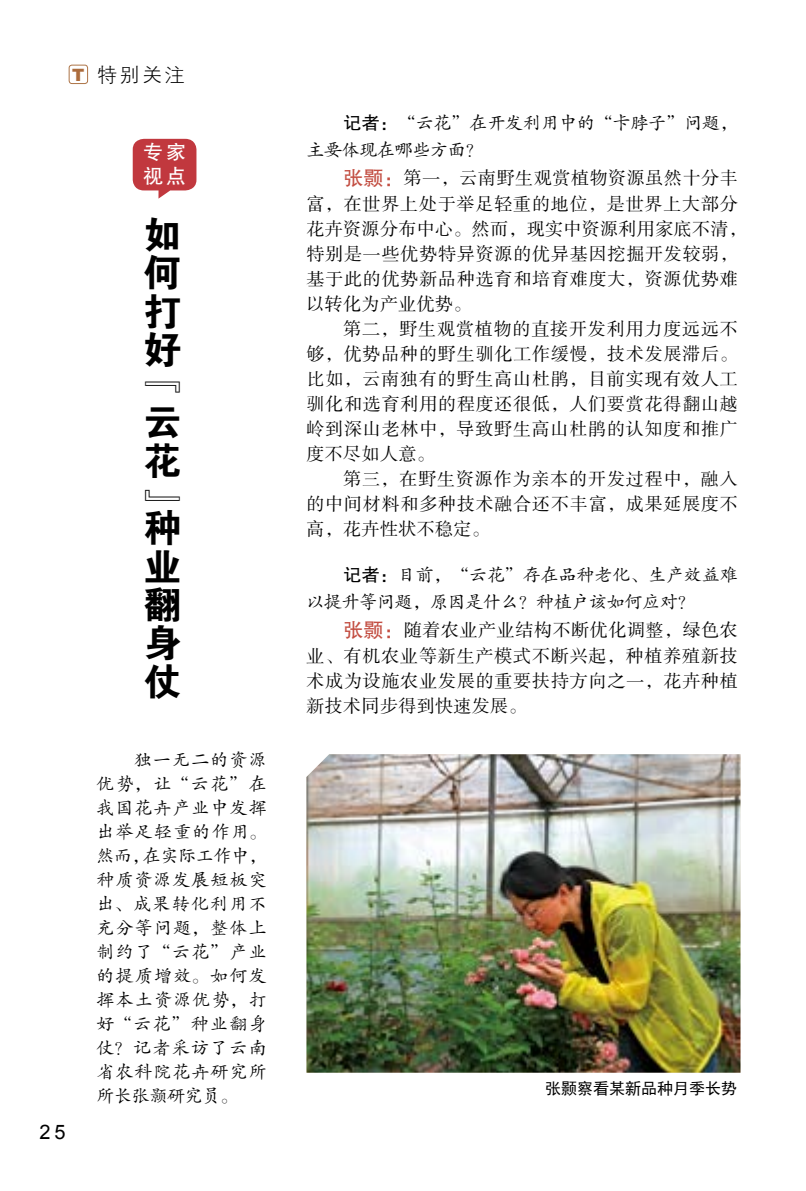
<style>
.page{position:relative;width:806px;height:1191px;background:#fff}
.page>*{position:absolute;margin:0;border:0;box-sizing:border-box;transform-origin:0 0}
.t1{font:38px/38.4px "FZDHTJW GB1 0";color:#000;text-align:justify}
.t2{font:20px "FZXH1 JW GB1 0";color:#000}
.t3{font:20px/24px "FZHTK GBK1 0";color:#fff}
.t4{font:20px "Arial";color:#000}
.t5{font:18px/25px "FZSSK GBK1 0";letter-spacing:.045em;color:#000;text-align:justify}
.t6{font:18px/24px "FZKTK GBK1 0";letter-spacing:.065em;color:#000;text-align:justify}
.t7{font:18px/27px "FZKTJW GB1 0";letter-spacing:-.02em;color:#000}
.t8{font:16px "Sim Hei";color:#000}
.s1{font-family:"Arial";font-weight:900;font-size:17px;color:#ac6c3d}
.s2{font-family:"FZHTK GBK1 0"}
.s3{font-family:"FZHTK GBK1 0";font-size:20px;color:#c34f43}
</style>
<div class="page">
<div style="left:69px;top:65px;width:19px;height:19px;border:1px solid #ad7447;border-radius:3px"></div>
<img style="left:306px;top:754px;width:434px;height:318px">
<svg style="left:133px;top:139px;width:63px;height:60px;background:#ca565b"></svg>
<p class="t2" style="left:72px;top:64px;width:114px"><span class="s1">T</span> 特别关注</p>
<p class="t3" style="left:143px;top:140px;width:44px">专家视点</p>
<h1 class="t1" style="left:143px;top:216px;width:38px">如何打好</h1>
<h1 class="t1" style="left:143px;top:365px;width:38px">『云花』</h1>
<h1 class="t1" style="left:143px;top:509px;width:38px">种业翻身仗</h1>
<p class="t4" style="left:39px;top:1118px;width:28px">25</p>
<p class="t6" style="left:96px;top:747px;width:172px;text-indent:37px">独一无二的资源优势，让“云花”在我国花卉产业中发挥出举足轻重的作用。然而，在实际工作中，种质资源发展短板突出、成果转化利用不充分等问题，整体上制约了“云花”产业的提质增效。如何发挥本土资源优势，打好“云花”种业翻身仗？记者采访了云南省农科院花卉研究所所长张颢研究员。</p>
<p class="t7" style="left:306px;top:110px;width:432px;text-indent:37px"><span class="s2">记者：</span>“云花”在开发利用中的“卡脖子”问题，主要体现在哪些方面？</p>
<p class="t5" style="left:306px;top:166px;width:441px;text-align:left;text-indent:37px"><span class="s3">张颢：</span>第一，云南野生观赏植物资源虽然十分丰富，在世界上处于举足轻重的地位，是世界上大部分花卉资源分布中心。然而，现实中资源利用家底不清，特别是一些优势特异资源的优异基因挖掘开发较弱，基于此的优势新品种选育和培育难度大，资源优势难以转化为产业优势。</p>
<p class="t5" style="left:306px;top:317px;width:432px;text-indent:37px">第二，野生观赏植物的直接开发利用力度远远不够，优势品种的野生驯化工作缓慢，技术发展滞后。比如，云南独有的野生高山杜鹃，目前实现有效人工驯化和选育利用的程度还很低，人们要赏花得翻山越岭到深山老林中，导致野生高山杜鹃的认知度和推广度不尽如人意。</p>
<p class="t5" style="left:306px;top:467px;width:432px;text-indent:37px">第三，在野生资源作为亲本的开发过程中，融入的中间材料和多种技术融合还不丰富，成果延展度不高，花卉性状不稳定。</p>
<p class="t7" style="left:306px;top:562px;width:432px;text-indent:37px"><span class="s2">记者：</span>目前，“云花”存在品种老化、生产效益难以提升等问题，原因是什么？种植户该如何应对？</p>
<p class="t5" style="left:306px;top:618px;width:432px;text-indent:37px"><span class="s3">张颢：</span>随着农业产业结构不断优化调整，绿色农业、有机农业等新生产模式不断兴起，种植养殖新技术成为设施农业发展的重要扶持方向之一，花卉种植新技术同步得到快速发展。</p>
<p class="t8" style="left:544px;top:1080px;width:193px">张颢察看某新品种月季长势</p>
</div>
